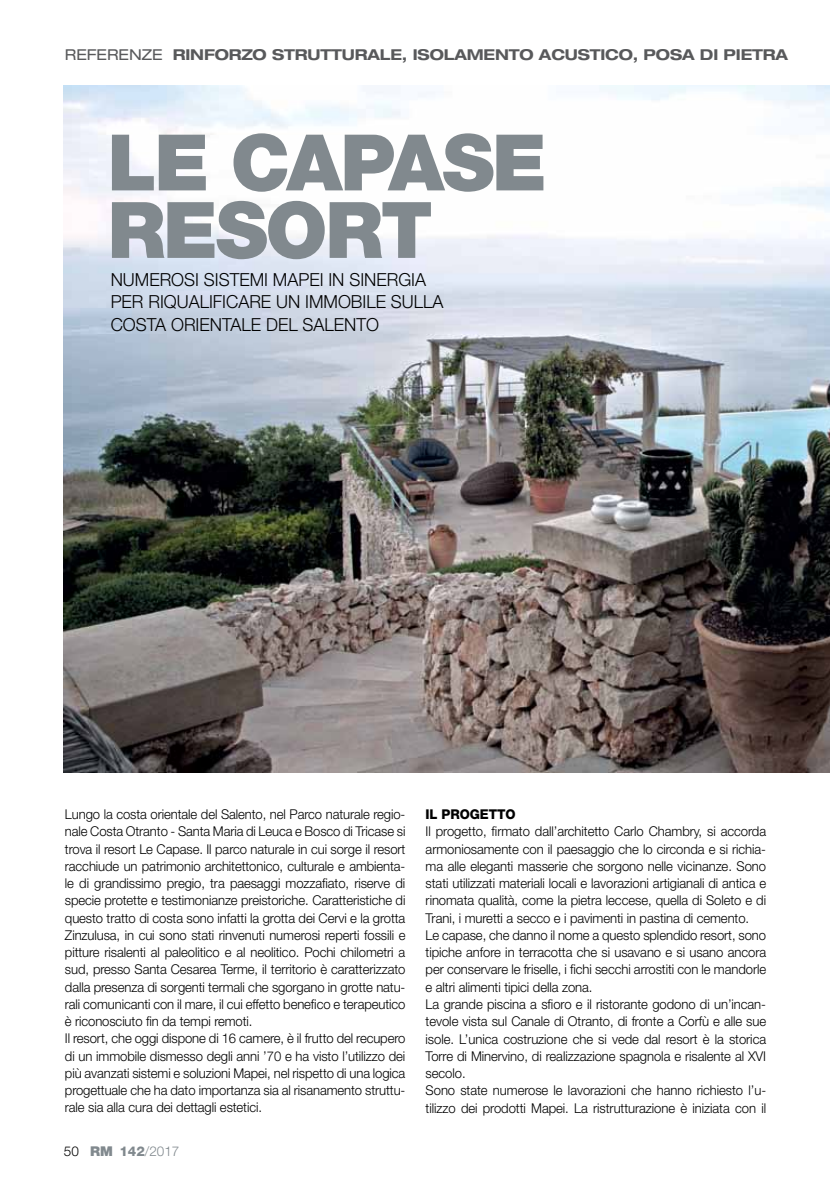
<style>
.page{position:relative;width:830px;height:1191px;background:#fff}
.page>*{position:absolute;margin:0;border:0;box-sizing:border-box;transform-origin:0 0}
.t1{font:900 78px/67.5px "Helvetica Neue LTW1 G";letter-spacing:-.03em;color:#81898e}
.t2{font:300 18px/22.5px "Helvetica Neue LT Std";color:#000}
.t3{font:700 expanded 15px "Helvetica Neue LT Std";letter-spacing:-.01em;color:#58595b}
.t4{font:300 13.5px/17.2px "Helvetica Neue LT Std";letter-spacing:-.005em;color:#000}
.t5{font:300 13.5px "Helvetica Neue LT Std";color:#81898e}
.t6{font:800 13.5px "Helvetica Neue LT Std";letter-spacing:-.005em;color:#000}
.s1{font-weight:400}
.s2{color:#000}
.s3{font-weight:900}
.s4{font-weight:800}
</style>
<div class="page">
<img style="left:64px;top:85px;width:765px;height:687px">
<p class="t3" style="left:65px;top:45px;width:724px"><span class="s1">REFERENZE</span> RINFORZO STRUTTURALE, ISOLAMENTO ACUSTICO, POSA DI PIETRA</p>
<h1 class="t1" style="left:107px;top:129px;width:440px">LE CAPASE<br>RESORT</h1>
<h2 class="t2" style="left:111px;top:267px;width:71px">Numerosi</h2>
<h2 class="t2" style="left:204px;top:267px;width:10px">sist</h2>
<h2 class="t2" style="left:111px;top:267px;width:317px;text-indent:129px">emi Mapei in sin ergia per riquali ficare un immobil</h2>
<h2 class="t2" style="left:375px;top:290px;width:69px">e sulla</h2>
<h2 class="t2" style="left:111px;top:312px;width:13px">cost</h2>
<h2 class="t2" style="left:155px;top:312px;width:201px">a orientale del Salento</h2>
<p class="t4" style="left:65px;top:805px;width:342px">Lungo la costa orientale del Salento, nel Parco naturale regio&shy;nale Costa Otranto - Santa Maria di Leuca e Bosco di Tricase si trova il resort Le Capase. Il parco naturale in cui sorge il resort racchiude un patrimonio architettonico, culturale e ambienta&shy;le di grandissimo pregio, tra paesaggi mozzafiato, riserve di specie protette e testimonianze preistoriche. Caratteristiche di questo tratto di costa sono infatti la grotta dei Cervi e la grotta Zinzulusa, in cui sono stati rinvenuti numerosi reperti fossili e pitture risalenti al paleolitico e al neolitico. Pochi chilometri a sud, presso Santa Cesarea Terme, il territorio è caratterizzato dalla presenza di sorgenti termali che sgorgano in grotte natu&shy;rali comunicanti con il mare, il cui effetto benefico e terapeutico è riconosciuto fin da tempi remoti.<br>Il resort, che oggi dispone di 16 camere, è il frutto del recupero di un immobile dismesso degli anni ’70 e ha visto l’utilizzo dei più avanzati sistemi e soluzioni Mapei, nel rispetto di una logica progettuale che ha dato importanza sia al risanamento struttu&shy;rale sia alla cura dei dettagli estetici.</p>
<p class="t6" style="left:425px;top:806px;width:91px">IL PROGETTO</p>
<p class="t4" style="left:425px;top:822px;width:342px">Il progetto, firmato dall’architetto Carlo Chambry, si accorda armoniosamente con il paesaggio che lo circonda e si richia&shy;ma alle eleganti masserie che sorgono nelle vicinanze. Sono stati utilizzati materiali locali e lavorazioni artigianali di antica e rinomata qualità, come la pietra leccese, quella di Soleto e di Trani, i muretti a secco e i pavimenti in pastina di cemento.<br>Le capase, che danno il nome a questo splendido resort, sono tipiche anfore in terracotta che si usavano e si usano ancora per conservare le friselle, i fichi secchi arrostiti con le mandorle e altri alimenti tipici della zona.<br>La grande piscina a sfioro e il ristorante godono di un’incan&shy;tevole vista sul Canale di Otranto, di fronte a Corfù e alle sue isole. L’unica costruzione che si vede dal resort è la storica Torre di Minervino, di realizzazione spagnola e risalente al XVI secolo.<br>Sono state numerose le lavorazioni che hanno richiesto l’u&shy;tilizzo dei prodotti Mapei. La ristrutturazione è iniziata con il</p>
<p class="t5" style="left:64px;top:1142px;width:117px"><span class="s2">50</span> <span class="s3">RM</span> <span class="s4">142</span>/2017</p>
</div>
